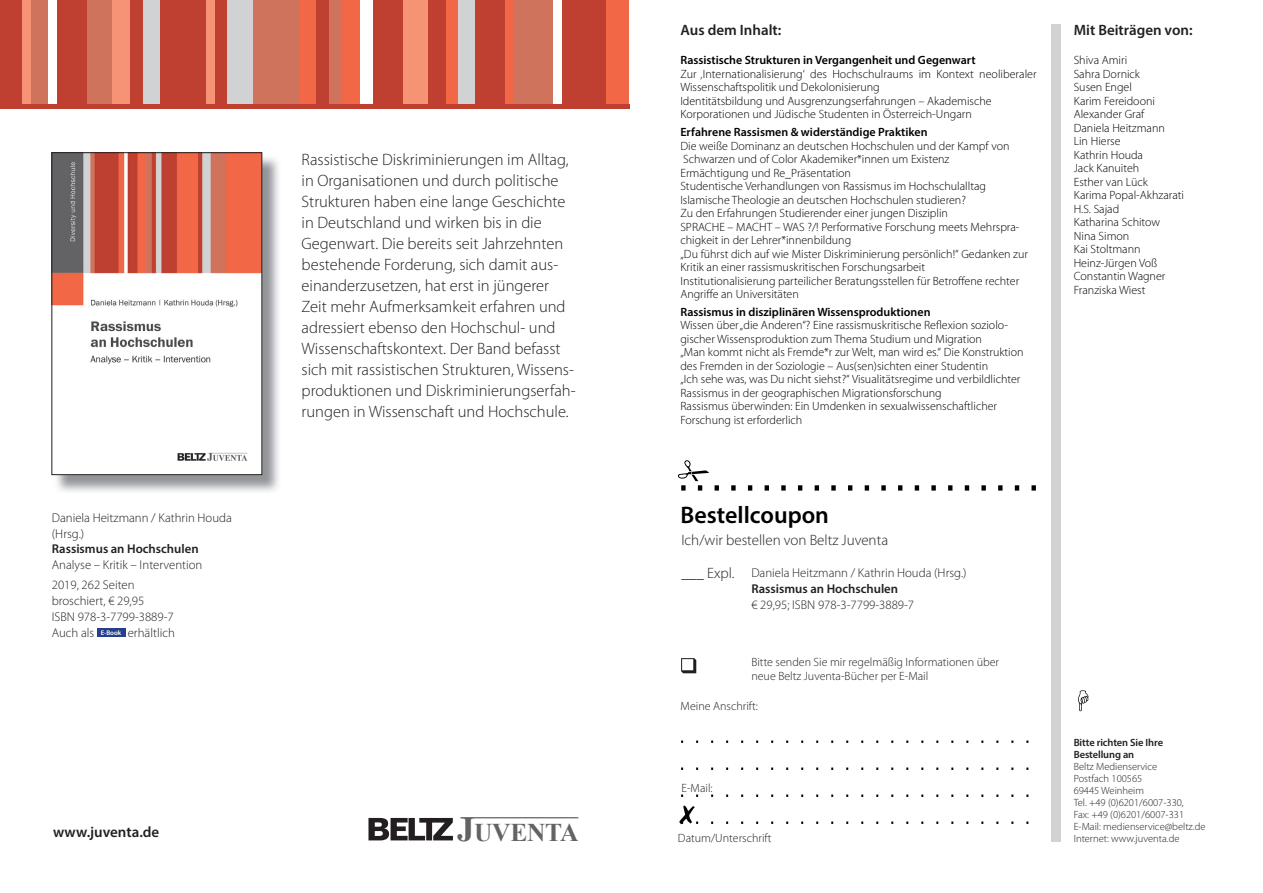
<style>
.page{position:relative;width:1263px;height:893px;background:#fff}
.page>*{position:absolute;margin:0;border:0;box-sizing:border-box;transform-origin:0 0}
.t1{font:700 25.5px "Times New Roman";letter-spacing:-.01em;color:#636366}
.t2{font:600 24px "Myriad Pro";color:#000}
.t3{font:300 16.5px/21px "Myriad Pro";color:#231f20}
.t4{font:600 15px "Myriad Pro";color:#231f20}
.t5{font:300 15px "Myriad Pro";color:#231f20}
.t6{font:300 12.75px/15.8px "Myriad Pro";color:#231f20}
.t7{font:600 12.75px "Myriad Pro";color:#231f20}
.t8{font:300 12px/13.5px "Myriad Pro";color:#000}
.t9{font:600 12px "Myriad Pro";color:#000}
.t10{font:300 12px/13.5px "Myriad Pro";color:#231f20}
.t11{font:300 10.5px/12px "Myriad Pro";color:#231f20}
.t12{font:600 10.5px/12px "Myriad Pro";letter-spacing:-.01em;color:#231f20}
.s1{font-weight:600;font-size:6.75px;color:#fff}
.s2{font-size:34.5px}
</style>
<div class="page">
<div style="left:1051px;top:24px;width:9px;height:818px;background:#d1d2d4"></div>
<svg style="left:1078px;top:690px;width:10px;height:21px"></svg>
<hr style="left:460px;top:817px;width:118px;height:1px;background:#636366">
<svg style="left:368px;top:818px;width:85px;height:22px"></svg>
<svg style="left:679px;top:806px;width:19px;height:18px"></svg>
<svg style="left:678px;top:460px;width:41px;height:31px"></svg>
<svg style="left:731px;top:485px;width:5px;height:6px"></svg>
<svg style="left:748px;top:485px;width:4px;height:6px"></svg>
<svg style="left:765px;top:485px;width:4px;height:6px"></svg>
<svg style="left:781px;top:485px;width:5px;height:6px"></svg>
<svg style="left:798px;top:485px;width:4px;height:6px"></svg>
<svg style="left:815px;top:485px;width:4px;height:6px"></svg>
<svg style="left:831px;top:485px;width:5px;height:6px"></svg>
<svg style="left:848px;top:485px;width:4px;height:6px"></svg>
<svg style="left:865px;top:485px;width:4px;height:6px"></svg>
<svg style="left:881px;top:485px;width:5px;height:6px"></svg>
<svg style="left:898px;top:485px;width:4px;height:6px"></svg>
<svg style="left:915px;top:485px;width:4px;height:6px"></svg>
<svg style="left:931px;top:485px;width:5px;height:6px"></svg>
<svg style="left:948px;top:485px;width:4px;height:6px"></svg>
<svg style="left:965px;top:485px;width:4px;height:6px"></svg>
<svg style="left:981px;top:485px;width:5px;height:6px"></svg>
<svg style="left:998px;top:485px;width:4px;height:6px"></svg>
<svg style="left:1015px;top:485px;width:4px;height:6px"></svg>
<svg style="left:1031px;top:485px;width:5px;height:6px"></svg>
<svg style="left:681px;top:658px;width:15px;height:15px"></svg>
<div style="left:97px;top:628px;width:28px;height:9px;background:#253f8e"></div>
<img style="left:54px;top:155px;width:225px;height:337px">
<img style="left:54px;top:154px;width:206px;height:319px">
<div style="left:52px;top:152px;width:210px;height:323px;border:1px solid #231f20"></div>
<div style="left:605px;top:0;width:24px;height:105px;background:#f26847"></div>
<div style="left:561px;top:0;width:44px;height:105px;background:#bf3f30"></div>
<div style="left:253px;top:0;width:47px;height:105px;background:#d0735c"></div>
<div style="left:227px;top:0;width:26px;height:105px;background:#d1d2d4"></div>
<div style="left:215px;top:0;width:12px;height:105px;background:#bf3f30"></div>
<div style="left:206px;top:0;width:9px;height:105px;background:#f69374"></div>
<div style="left:159px;top:0;width:47px;height:105px;background:#bf3f30"></div>
<div style="left:142px;top:0;width:17px;height:105px;background:#d1d2d4"></div>
<div style="left:130px;top:0;width:13px;height:105px;background:#bf3f30"></div>
<div style="left:87px;top:0;width:26px;height:105px;background:#d0735c"></div>
<div style="left:31px;top:0;width:17px;height:105px;background:#d0735c"></div>
<div style="left:57px;top:0;width:30px;height:105px;background:#bf3f30"></div>
<div style="left:475px;top:0;width:31px;height:105px;background:#bf3f30"></div>
<div style="left:19px;top:0;width:12px;height:105px;background:#f69374"></div>
<div style="left:113px;top:0;width:17px;height:105px;background:#f69374"></div>
<div style="left:300px;top:0;width:17px;height:105px;background:#f26847"></div>
<div style="left:316px;top:0;width:13px;height:105px;background:#bf3f30"></div>
<div style="left:458px;top:0;width:17px;height:105px;background:#d1d2d4"></div>
<div style="left:445px;top:0;width:13px;height:105px;background:#f26847"></div>
<div style="left:402px;top:0;width:26px;height:105px;background:#f69374"></div>
<div style="left:342px;top:0;width:17px;height:105px;background:#f26847"></div>
<div style="left:373px;top:0;width:29px;height:105px;background:#bf3f30"></div>
<div style="left:329px;top:0;width:13px;height:105px;background:#d0735c"></div>
<div style="left:428px;top:0;width:17px;height:105px;background:#bf3f30"></div>
<div style="left:505px;top:0;width:9px;height:105px;background:#f26847"></div>
<div style="left:513px;top:0;width:40px;height:105px;background:#d0735c"></div>
<div style="left:0;top:0;width:21px;height:106px;background:#bf3f30"></div>
<div style="left:0;top:104px;width:629px;height:5px;background:#bf3f30"></div>
<p class="t6" style="left:52px;top:510px;width:182px">Daniela Heitzmann / Kathrin Houda (Hrsg.)</p>
<p class="t7" style="left:52px;top:541px;width:148px">Rassismus an Hochschulen</p>
<p class="t6" style="left:52px;top:555px;width:152px;line-height:20.2px">Analyse – Kritik – Intervention<br>2019, 262 Seiten</p>
<p class="t6" style="left:52px;top:593px;width:125px">broschiert, € 29,95<br>ISBN 978-3-7799-3889-7<br>Auch als <span class="s1">E-Book</span> erhältlich</p>
<p class="t3" style="left:302px;top:149px;width:275px">Rassistische Diskriminierungen im Alltag, in Organisationen und durch politische Strukturen haben eine lange Geschichte in Deutschland und wirken bis in die Gegenwart. Die bereits seit Jahrzehnten bestehende Forderung, sich damit aus&shy;einanderzusetzen, hat erst in jüngerer Zeit mehr Aufmerksamkeit erfahren und adressiert ebenso den Hochschul- und Wissenschaftskontext. Der Band befasst sich mit rassistischen Strukturen, Wissens&shy;produktionen und Diskriminierungserfah&shy;rungen in Wissenschaft und Hochschule.</p>
<p class="t4" style="left:53px;top:822px;width:108px">www.juventa.de</p>
<h1 class="t1" style="left:457px;top:814px;width:123px"><span class="s2">J</span>UVENTA</h1>
<p class="t4" style="left:681px;top:21px;width:102px">Aus dem Inhalt:</p>
<p class="t4" style="left:1074px;top:21px;width:120px">Mit Beiträgen von:</p>
<p class="t9" style="left:680px;top:53px;width:297px">Rassistische Strukturen in Vergangenheit und Gegenwart</p>
<p class="t8" style="left:680px;top:67px;width:358px">Zur ‚Internationalisierung‘ des Hochschulraums im Kontext neoliberaler Wissenschaftspolitik und Dekolonisierung<br>Identitätsbildung und Ausgrenzungserfahrungen – Akademische Korporationen und Jüdische Studenten in Österreich-Ungarn</p>
<p class="t9" style="left:680px;top:124px;width:249px">Erfahrene Rassismen &amp; widerständige Praktiken</p>
<p class="t8" style="left:680px;top:139px;width:349px">Die weiße Dominanz an deutschen Hochschulen und der Kampf von Schwarzen und of Color Akademiker*innen um Existenz<br>Ermächtigung und Re_Präsentation<br>Studentische Verhandlungen von Rassismus im Hochschulalltag Islamische Theologie an deutschen Hochschulen studieren?<br>Zu den Erfahrungen Studierender einer jungen Disziplin<br>SPRACHE – MACHT – WAS ?/! Performative Forschung meets Mehrspra&shy;chigkeit in der Lehrer*innenbildung<br>„Du führst dich auf wie Mister Diskriminierung persönlich!“ Gedanken zur Kritik an einer rassismuskritischen Forschungsarbeit<br>Institutionalisierung parteilicher Beratungsstellen für Betroffene rechter Angriffe an Universitäten</p>
<p class="t9" style="left:680px;top:304px;width:252px">Rassismus in disziplinären Wissensproduktionen</p>
<p class="t8" style="left:680px;top:319px;width:345px">Wissen über „die Anderen“? Eine rassismuskritische Reflexion soziolo&shy;gischer Wissensproduktion zum Thema Studium und Migration<br>„Man kommt nicht als Fremde*r zur Welt, man wird es.“ Die Konstruktion des Fremden in der Soziologie – Aus(sen)sichten einer Studentin<br>„Ich sehe was, was Du nicht siehst?“ Visualitätsregime und verbildlichter Rassismus in der geographischen Migrationsforschung<br>Rassismus überwinden: Ein Umdenken in sexualwissenschaftlicher Forschung ist erforderlich</p>
<p class="t8" style="left:1074px;top:54px;width:112px">Shiva Amiri<br>Sahra Dornick<br>Susen Engel<br>Karim Fereidooni<br>Alexander Graf<br>Daniela Heitzmann<br>Lin Hierse<br>Kathrin Houda<br>Jack Kanuiteh<br>Esther van Lück<br>Karima Popal-Akhzarati<br>H.S. Sajad<br>Katharina Schitow<br>Nina Simon<br>Kai Stoltmann<br>Heinz-Jürgen Voß<br>Constantin Wagner<br>Franziska Wiest</p>
<h2 class="t2" style="left:681px;top:499px;width:150px">Bestellcoupon</h2>
<p class="t5" style="left:681px;top:531px;width:208px">Ich/wir bestellen von Beltz Juventa</p>
<p class="t5" style="left:681px;top:564px;width:54px">___ Expl.</p>
<p class="t6" style="left:751px;top:565px;width:217px">Daniela Heitzmann / Kathrin Houda (Hrsg.)</p>
<p class="t7" style="left:751px;top:581px;width:148px">Rassismus an Hochschulen</p>
<p class="t6" style="left:751px;top:597px;width:164px">€ 29,95; ISBN 978-3-7799-3889-7</p>
<p class="t10" style="left:751px;top:656px;width:249px">Bitte senden Sie mir regelmäßig Informationen über neue Beltz Juventa-Bücher per E-Mail</p>
<p class="t10" style="left:681px;top:700px;width:79px">Meine Anschrift:</p>
<p class="t12" style="left:1074px;top:736px;width:91px">Bitte richten Sie Ihre<br>Bestellung an</p>
<p class="t11" style="left:1074px;top:761px;width:133px">Beltz Medienservice<br>Postfach 100565<br>69445 Weinheim<br>Tel. +49 (0)6201/6007-330,<br>Fax: +49 (0)6201/6007-331<br>E-Mail: medienservice@beltz.de</p>
<p class="t10" style="left:681px;top:782px;width:33px">E-Mail:</p>
<p class="t10" style="left:678px;top:831px;width:95px">Datum/Unterschrift</p>
<p class="t11" style="left:1074px;top:833px;width:107px">Internet: www.juventa.de</p>
</div>
